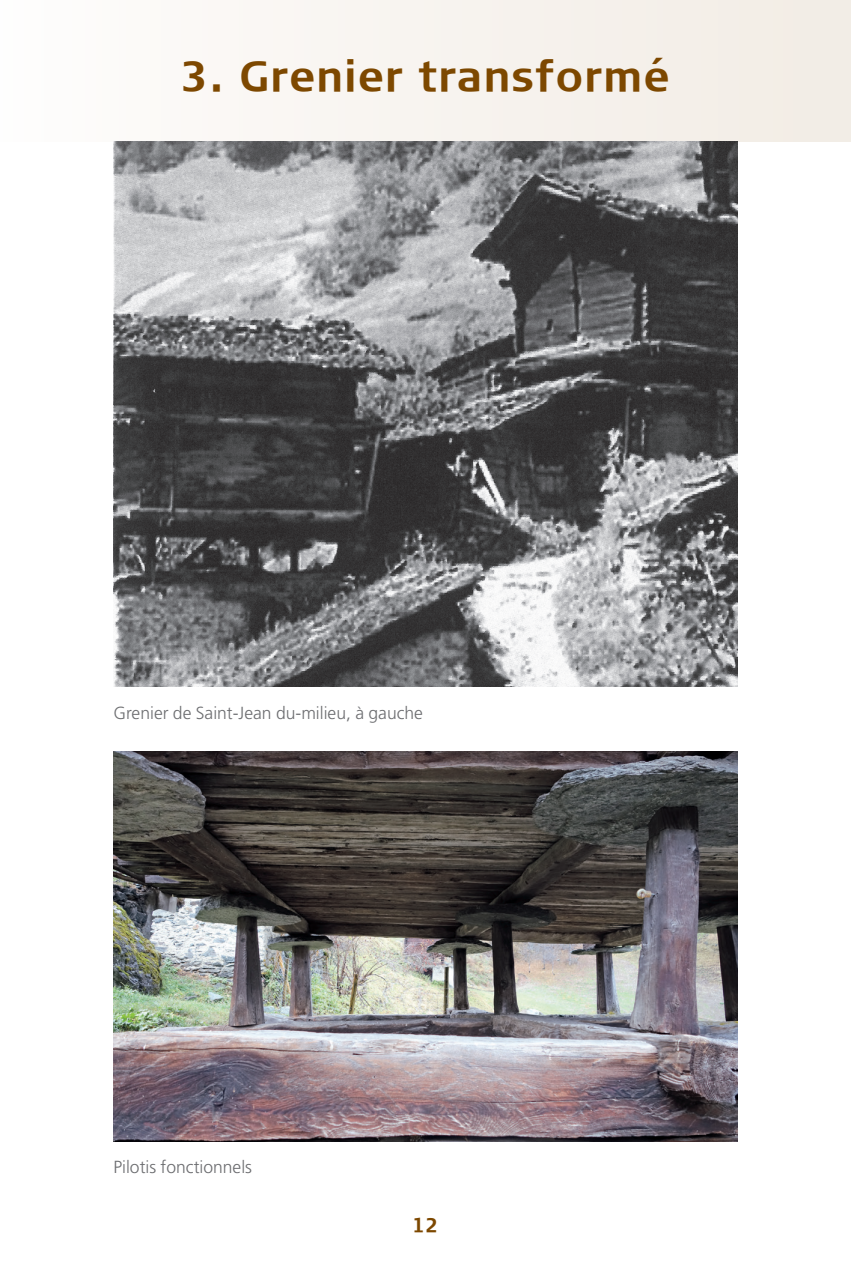
<style>
.page{position:relative;width:851px;height:1276px;background:#fff}
.page>*{position:absolute;margin:0;border:0;box-sizing:border-box;transform-origin:0 0}
.t1{font:700 42.5px "Signa Column";letter-spacing:.02em;color:#7d4800}
.t2{font:700 20px "Signa Column";color:#7d4800}
.t3{font:300 17.5px "Frutiger LT Std";color:#6c6d70}
</style>
<div class="page">
<div style="left:0;top:0;width:850px;height:142px;background:#f8f4ef"></div>
<img style="left:113px;top:751px;width:624px;height:390px">
<img style="left:113px;top:142px;width:624px;height:544px">
<h1 class="t1" style="left:181px;top:51px;width:489px">3. Grenier transformé</h1>
<p class="t3" style="left:113px;top:702px;width:311px">Grenier de Saint-Jean du-milieu, à gauche</p>
<p class="t3" style="left:113px;top:1157px;width:140px">Pilotis fonctionnels</p>
<p class="t2" style="left:412px;top:1213px;width:27px">12</p>
</div>
